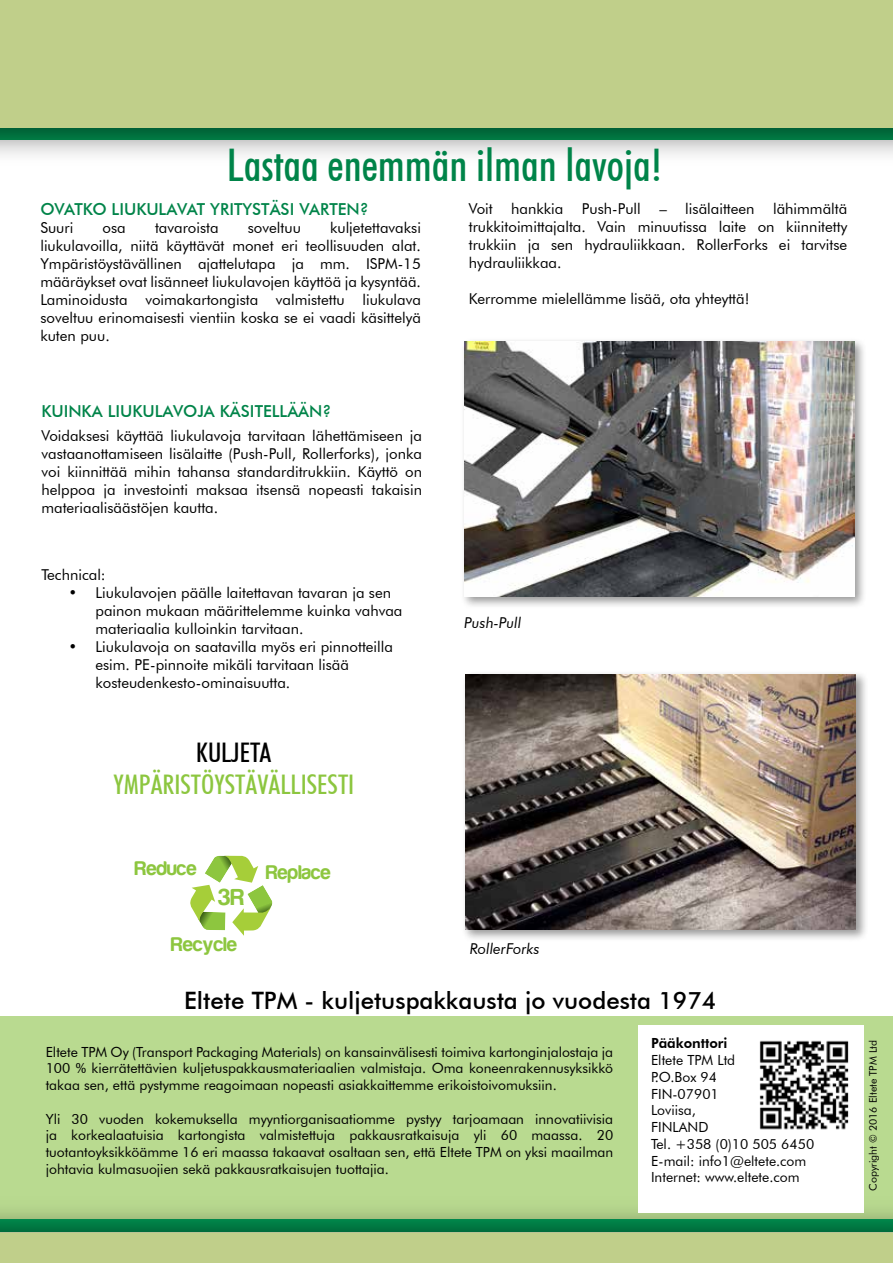
<style>
.page{position:relative;width:893px;height:1263px;background:#fff}
.page>*{position:absolute;margin:0;border:0;box-sizing:border-box;transform-origin:0 0}
.t1{font:500 condensed 45px "Futura BT";color:#008449}
.t2{font:500 condensed 27px "Futura BT";color:#8cc63f}
.t3{font:500 condensed 27px "Futura BT";color:#000}
.t4{font:500 24px "Futura BT";color:#000}
.t5{font:700 23.85px "Harabara";color:#8dc63f}
.t6{font:700 20.55px "Harabara";color:#8dc63f}
.t7{font:500 16.5px "Futura BT";color:#008449}
.t8{font:15px/18px "Futura BT";color:#000;text-align:justify}
.t9{font:italic 15px "Futura BT";color:#000}
.t10{font:13.95px/16.8px "Futura BT";color:#000;text-align:justify}
.t11{font:800 13.95px "Futura BT";color:#000}
.t12{font:10.5px "Futura BT";color:#000}
</style>
<div class="page">
<div style="left:0;top:1016px;width:893px;height:204px;background:#b9da90"></div>
<img style="left:0;top:128px;width:893px;height:27px">
<div style="left:0;top:0;width:893px;height:128px;background:#c0cf8a"></div>
<img style="left:0;top:1211px;width:893px;height:21px">
<div style="left:0;top:1232px;width:893px;height:31px;background:#c0cf8a"></div>
<div style="left:638px;top:1025px;width:226px;height:187px;background:#fff"></div>
<img style="left:759px;top:1040px;width:90px;height:90px">
<div style="left:462px;top:670px;width:406px;height:272px;background:#000;opacity:.4"></div>
<img style="left:465px;top:674px;width:391px;height:255px">
<div style="left:461px;top:337px;width:406px;height:272px;background:#000;opacity:.4"></div>
<img style="left:464px;top:341px;width:391px;height:255px">
<svg style="left:190px;top:855px;width:83px;height:81px"></svg>
<h1 class="t1" style="left:227px;top:147px;width:438px">Lastaa enemmän ilman lavoja!</h1>
<p class="t7" style="left:40px;top:202px;width:330px">OVATKO LIUKULAVAT YRITYSTÄSI VARTEN?</p>
<p class="t8" style="left:40px;top:220px;width:35px">Suuri</p>
<p class="t8" style="left:103px;top:220px;width:25px">osa</p>
<p class="t8" style="left:155px;top:220px;width:65px">tavaroista</p>
<p class="t8" style="left:248px;top:220px;width:55px">soveltuu</p>
<p class="t8" style="left:40px;top:220px;width:382px;text-indent:290px">kuljetettavaksi liukulavoilla, niitä käyttävät monet eri teollisuuden alat.<br>Ympäristöystävällinen ajattelutapa ja mm. ISPM-15 määräykset ovat lisänneet liukulavojen käyttöä ja kysyntää.<br>Laminoidusta voimakartongista valmistettu liukulava soveltuu erinomaisesti vientiin koska se ei vaadi käsittelyä kuten puu.</p>
<p class="t7" style="left:41px;top:404px;width:291px">KUINKA LIUKULAVOJA KÄSITELLÄÄN?</p>
<p class="t8" style="left:41px;top:427px;width:382px">Voidaksesi käyttää liukulavoja tarvitaan lähettämiseen ja vastaanottamiseen lisälaitte (Push-Pull, Rollerforks), jonka voi kiinnittää mihin tahansa standarditrukkiin. Käyttö on helppoa ja investointi maksaa itsensä nopeasti takaisin materiaalisäästöjen kautta.</p>
<p class="t8" style="left:41px;top:567px;width:66px">Technical:</p>
<p class="t8" style="left:95px;top:585px;width:309px;text-align:left;text-indent:-27px">• Liukulavojen päälle laitettavan tavaran ja sen painon mukaan määrittelemme kuinka vahvaa materiaalia kulloinkin tarvitaan.</p>
<p class="t8" style="left:95px;top:639px;width:299px;text-align:left;text-indent:-27px">• Liukulavoja on saatavilla myös eri pinnotteilla esim. PE-pinnoite mikäli tarvitaan lisää kosteudenkesto-ominaisuutta.</p>
<h2 class="t3" style="left:196px;top:741px;width:77px">KULJETA</h2>
<h2 class="t2" style="left:113px;top:774px;width:242px">YMPÄRISTÖYSTÄVÄLLISESTI</h2>
<p class="t8" style="left:469px;top:200px;width:380px">Voit hankkia Push-Pull – lisälaitteen lähimmältä trukkitoimittajalta. Vain minuutissa laite on kiinnitetty trukkiin ja sen hydrauliikkaan. RollerForks ei tarvitse hydrauliikkaa.</p>
<p class="t8" style="left:469px;top:290px;width:282px">Kerromme mielellämme lisää, ota yhteyttä!</p>
<p class="t9" style="left:464px;top:616px;width:59px">Push-Pull</p>
<h3 class="t6" style="left:135px;top:861px;width:63px">Reduce</h3>
<h3 class="t6" style="left:266px;top:865px;width:66px">Replace</h3>
<h3 class="t5" style="left:219px;top:888px;width:28px">3R</h3>
<h3 class="t6" style="left:171px;top:937px;width:67px">Recycle</h3>
<p class="t9" style="left:470px;top:942px;width:71px">RollerForks</p>
<h3 class="t4" style="left:184px;top:991px;width:534px">Eltete TPM - kuljetuspakkausta jo vuodesta 1974</h3>
<p class="t10" style="left:46px;top:1044px;width:569px">Eltete TPM Oy (Transport Packaging Materials) on kansainvälisesti toimiva kartonginjalostaja ja 100 % kierrätettävien kuljetuspakkausmateriaalien valmistaja. Oma koneenrakennusyksikkö takaa sen, että pystymme reagoimaan nopeasti asiakkaittemme erikoistoivomuksiin.</p>
<p class="t10" style="left:46px;top:1111px;width:569px">Yli 30 vuoden kokemuksella myyntiorganisaatiomme pystyy tarjoamaan innovatiivisia ja korkealaatuisia kartongista valmistettuja pakkausratkaisuja yli 60 maassa. 20 tuotantoyksikköämme 16 eri maassa takaavat osaltaan sen, että Eltete TPM on yksi maailman johtavia kulmasuojien sekä pakkausratkaisujen tuottajia.</p>
<p class="t11" style="left:651px;top:1038px;width:78px">Pääkonttori</p>
<p class="t10" style="left:651px;top:1053px;width:165px;text-align:left">Eltete TPM Ltd<br>P.O.Box 94<br>FIN-07901<br>Loviisa,<br>FINLAND<br>Tel. +358 (0)10 505 6450<br>E-mail: info1@eltete.com<br>Internet: www.eltete.com</p>
<p class="t12" style="left:869px;top:1191px;width:153px;rotate:-90deg">Copyright © 2016 Eltete TPM Ltd</p>
</div>
